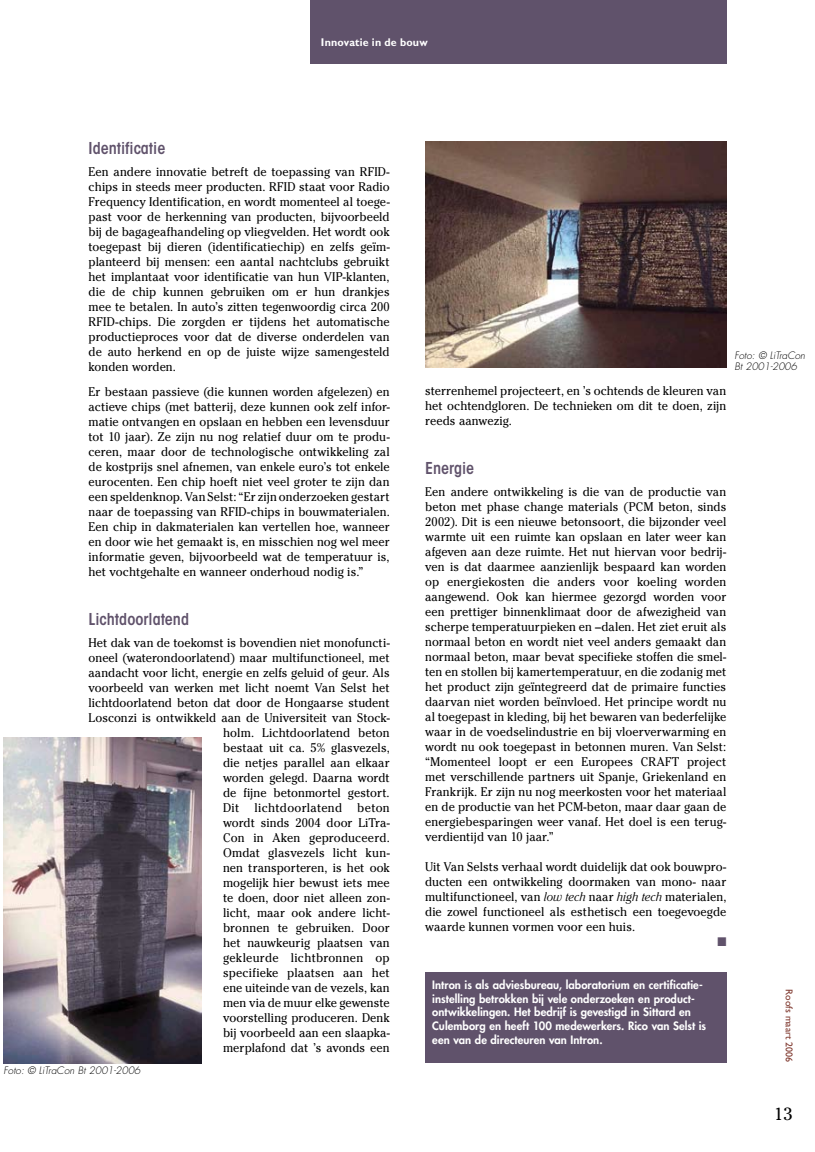
<style>
.page{position:relative;width:815px;height:1152px;background:#fff}
.page>*{position:absolute;margin:0;border:0;box-sizing:border-box;transform-origin:0 0}
.t1{font:17.5px "Cheltenham Std";color:#000}
.t2{font:600 condensed 16.25px "ITC Avant Garde Std";color:#60526b}
.t3{font:12.5px/15px "Cheltenham Std";letter-spacing:.005em;color:#000;text-align:justify;scale:.95 1}
.t4{font:12.5px "Zapf Dingbats Std";color:#60526b;scale:.95 1}
.t5{font:800 11.25px/13.8px "Futura Std";letter-spacing:.005em;color:#fff}
.t6{font:700 11.25px "Gill Sans Std";letter-spacing:.015em;color:#fff;scale:.95 1}
.t7{font:italic 300 10px/11.2px "Futura Std";color:#000}
.t8{font:10px "Gill Sans Std";color:#803a30}
.s1{font-weight:300;font-style:italic}
</style>
<div class="page">
<div style="left:310px;top:0;width:416px;height:64px;background:#60526b"></div>
<img style="left:425px;top:142px;width:301px;height:226px">
<img style="left:4px;top:737px;width:198px;height:326px">
<div style="left:425px;top:972px;width:301px;height:91px;background:#60526b"></div>
<p class="t6" style="left:321px;top:35px;width:114px">Innovatie in de bouw</p>
<h2 class="t2" style="left:89px;top:138px;width:78px">Identificatie</h2>
<p class="t3" style="left:89px;top:164px;width:319px">Een andere innovatie betreft de toepassing van RFID&shy;chips in steeds meer producten. RFID staat voor Radio Frequency Identification, en wordt momenteel al toege&shy;past voor de herkenning van producten, bijvoorbeeld bij de bagageafhandeling op vliegvelden. Het wordt ook toegepast bij dieren (identificatiechip) en zelfs geïm&shy;planteerd bij mensen: een aantal nachtclubs gebruikt het implantaat voor identificatie van hun VIP-klanten, die de chip kunnen gebruiken om er hun drankjes mee te betalen. In auto’s zitten tegenwoordig circa 200<br>RFID-chips. Die zorgden er tijdens het automatische productieproces voor dat de diverse onderdelen van de auto herkend en op de juiste wijze samengesteld konden worden.</p>
<p class="t3" style="left:89px;top:384px;width:319px">Er bestaan passieve (die kunnen worden afgelezen) en actieve chips (met batterij, deze kunnen ook zelf infor&shy;matie ontvangen en opslaan en hebben een levensduur tot 10 jaar). Ze zijn nu nog relatief duur om te produ&shy;ceren, maar door de technologische ontwikkeling zal de kostprijs snel afnemen, van enkele euro’s tot enkele eurocenten. Een chip hoeft niet veel groter te zijn dan een speldenknop. Van Selst: “Er zijn onderzoeken gestart naar de toepassing van RFID-chips in bouwmaterialen.<br>Een chip in dakmaterialen kan vertellen hoe, wanneer en door wie het gemaakt is, en misschien nog wel meer informatie geven, bijvoorbeeld wat de temperatuur is, het vochtgehalte en wanneer onderhoud nodig is.”</p>
<h2 class="t2" style="left:89px;top:609px;width:102px">Lichtdoorlatend</h2>
<p class="t3" style="left:89px;top:635px;width:319px;text-align:right">Het dak van de toekomst is bovendien niet monofuncti&shy;oneel (waterondoorlatend) maar multifunctioneel, met aandacht voor licht, energie en zelfs geluid of geur. Als voorbeeld van werken met licht noemt Van Selst het lichtdoorlatend beton dat door de Hongaarse student Losconzi is ontwikkeld aan de Universiteit van Stock&shy;holm. Lichtdoorlatend beton<br>bestaat uit ca. 5% glasvezels,<br>die netjes parallel aan elkaar<br>worden gelegd. Daarna wordt<br>de fijne betonmortel gestort.<br>Dit lichtdoorlatend beton<br>wordt sinds 2004 door LiTra-<br>Con in Aken geproduceerd.<br>Omdat glasvezels licht kun-<br>nen transporteren, is het ook<br>mogelijk hier bewust iets mee<br>te doen, door niet alleen zon-<br>licht, maar ook andere licht-<br>bronnen te gebruiken. Door<br>het nauwkeurig plaatsen van<br>gekleurde lichtbronnen op<br>specifieke plaatsen aan het<br>ene uiteinde van de vezels, kan<br>men via de muur elke gewenste<br>voorstelling produceren. Denk<br>bij voorbeeld aan een slaapka-<br>merplafond dat ’s avonds een</p>
<p class="t7" style="left:4px;top:1065px;width:138px">Foto: © LiTraCon Bt 2001-2006</p>
<p class="t3" style="left:425px;top:383px;width:319px">sterrenhemel projecteert, en ’s ochtends de kleuren van het ochtendgloren. De technieken om dit te doen, zijn reeds aanwezig.</p>
<h2 class="t2" style="left:425px;top:458px;width:51px">Energie</h2>
<p class="t3" style="left:425px;top:484px;width:319px">Een andere ontwikkeling is die van de productie van beton met phase change materials (PCM beton, sinds 2002). Dit is een nieuwe betonsoort, die bijzonder veel warmte uit een ruimte kan opslaan en later weer kan afgeven aan deze ruimte. Het nut hiervan voor bedrij&shy;ven is dat daarmee aanzienlijk bespaard kan worden op energiekosten die anders voor koeling worden aangewend. Ook kan hiermee gezorgd worden voor een prettiger binnenklimaat door de afwezigheid van scherpe temperatuurpieken en –dalen. Het ziet eruit als normaal beton en wordt niet veel anders gemaakt dan normaal beton, maar bevat specifieke stoffen die smel&shy;ten en stollen bij kamertemperatuur, en die zodanig met het product zijn geïntegreerd dat de primaire functies daarvan niet worden beïnvloed. Het principe wordt nu al toegepast in kleding, bij het bewaren van bederfelijke waar in de voedselindustrie en bij vloerverwarming en wordt nu ook toegepast in betonnen muren. Van Selst: “Momenteel loopt er een Europees CRAFT project met verschillende partners uit Spanje, Griekenland en Frankrijk. Er zijn nu nog meerkosten voor het materiaal en de productie van het PCM-beton, maar daar gaan de energiebesparingen weer vanaf. Het doel is een terug&shy;verdientijd van 10 jaar.”</p>
<p class="t3" style="left:425px;top:859px;width:319px">Uit Van Selsts verhaal wordt duidelijk dat ook bouwpro&shy;ducten een ontwikkeling doormaken van mono- naar multifunctioneel, van <span class="s1">low tech</span> naar <span class="s1">high tech</span> materialen, die zowel functioneel als esthetisch een toegevoegde waarde kunnen vormen voor een huis.</p>
<p class="t4" style="left:717px;top:936px;width:11px">■</p>
<p class="t5" style="left:432px;top:977px;width:275px">Intron is als adviesbureau, laboratorium en certificatie&shy;instelling betrokken bij vele onderzoeken en product&shy;ontwikkelingen. Het bedrijf is gevestigd in Sittard en Culemborg en heeft 100 medewerkers. Rico van Selst is een van de directeuren van Intron.</p>
<p class="t7" style="left:734px;top:349px;width:72px">Foto: © LiTraCon<br>Bt 2001-2006</p>
<p class="t8" style="left:795px;top:989px;width:74px;rotate:90deg">Roofs maart 2006</p>
<h1 class="t1" style="left:774px;top:1103px;width:20px">13</h1>
</div>
